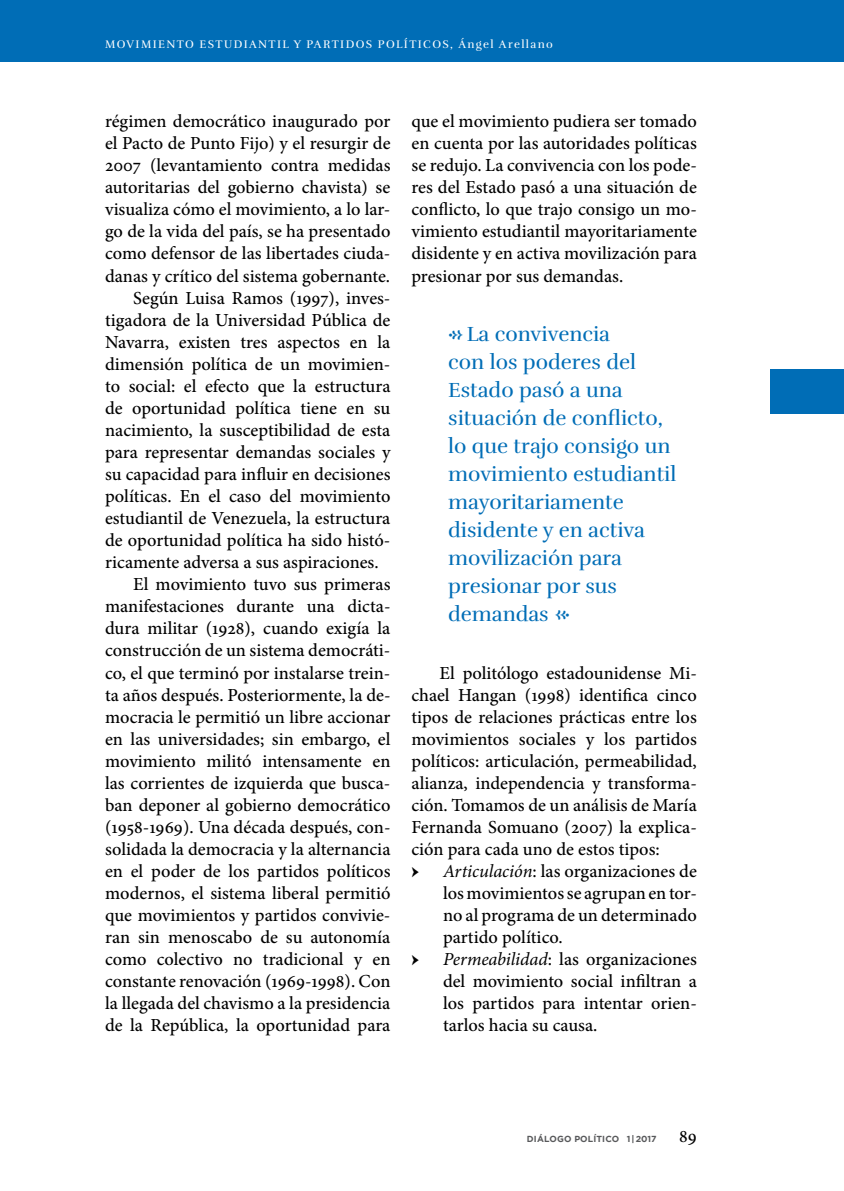
<style>
.page{position:relative;width:844px;height:1191px;background:#fff}
.page>*{position:absolute;margin:0;border:0;box-sizing:border-box;transform-origin:0 0}
.t1{font:21px/28px "Rufina";color:#006db6}
.t2{font:500 18.38px/22.1px "Minion Pro";color:#000;text-align:justify}
.t3{font:11.38px "Rufina";letter-spacing:.12em;color:#fff}
.t4{font:700 8.75px "Gotham";letter-spacing:.015em;color:#58595b}
.s1{font-weight:400;font-style:italic}
.s2{font-family:"Minion Pro";font-weight:500;font-size:18.38px;color:#000}
</style>
<div class="page">
<div style="left:0;top:0;width:843px;height:62px;background:#006db6"></div>
<div style="left:770px;top:370px;width:73px;height:44px;background:#006db6"></div>
<p class="t3" style="left:105px;top:37px;width:22px">Movimiento</p>
<p class="t3" style="left:199px;top:37px;width:26px">estudiantil</p>
<p class="t3" style="left:294px;top:37px;width:22px">y partido</p>
<p class="t3" style="left:366px;top:37px;width:21px">s político</p>
<p class="t3" style="left:442px;top:37px;width:112px">s, Ángel Arellano</p>
<p class="t2" style="left:105px;top:110px;width:287px">régimen democrático inaugurado por</p>
<p class="t2" style="left:105px;top:132px;width:287px">el Pacto de Punto Fijo) y el resurgir de</p>
<p class="t2" style="left:105px;top:154px;width:287px">2007 (levantamiento contra medidas</p>
<p class="t2" style="left:105px;top:176px;width:287px">autoritarias del gobierno chavista) se</p>
<p class="t2" style="left:105px;top:198px;width:287px">visualiza cómo el movimiento, a lo lar-</p>
<p class="t2" style="left:105px;top:220px;width:287px">go de la vida del país, se ha presentado</p>
<p class="t2" style="left:105px;top:242px;width:287px">como defensor de las libertades ciuda-</p>
<p class="t2" style="left:105px;top:265px;width:286px">danas y crítico del sistema gobernante.</p>
<p class="t2" style="left:133px;top:287px;width:259px">Según Luisa Ramos (1997), inves-</p>
<p class="t2" style="left:105px;top:309px;width:287px">tigadora de la Universidad Pública de</p>
<p class="t2" style="left:105px;top:331px;width:287px">Navarra, existen tres aspectos en la</p>
<p class="t2" style="left:105px;top:353px;width:287px">dimensión política de un movimien-</p>
<p class="t2" style="left:105px;top:375px;width:287px">to social: el efecto que la estructura</p>
<p class="t2" style="left:105px;top:397px;width:287px">de oportunidad política tiene en su</p>
<p class="t2" style="left:105px;top:419px;width:287px">nacimiento, la susceptibilidad de esta</p>
<p class="t2" style="left:105px;top:441px;width:287px">para representar demandas sociales y</p>
<p class="t2" style="left:105px;top:463px;width:287px">su capacidad para influir en decisiones</p>
<p class="t2" style="left:105px;top:485px;width:287px">políticas. En el caso del movimiento</p>
<p class="t2" style="left:105px;top:507px;width:287px">estudiantil de Venezuela, la estructura</p>
<p class="t2" style="left:105px;top:529px;width:287px">de oportunidad política ha sido histó-</p>
<p class="t2" style="left:105px;top:551px;width:275px">ricamente adversa a sus aspiraciones.</p>
<p class="t2" style="left:133px;top:573px;width:259px">El movimiento tuvo sus primeras</p>
<p class="t2" style="left:105px;top:595px;width:287px">manifestaciones durante una dicta-</p>
<p class="t2" style="left:105px;top:617px;width:287px">dura militar (1928), cuando exigía la</p>
<p class="t2" style="left:105px;top:639px;width:287px">construcción de un sistema democráti-</p>
<p class="t2" style="left:105px;top:661px;width:287px">co, el que terminó por instalarse trein-</p>
<p class="t2" style="left:105px;top:683px;width:287px">ta años después. Posteriormente, la de-</p>
<p class="t2" style="left:105px;top:706px;width:287px">mocracia le permitió un libre accionar</p>
<p class="t2" style="left:105px;top:728px;width:287px">en las universidades; sin embargo, el</p>
<p class="t2" style="left:105px;top:750px;width:287px">movimiento militó intensamente en</p>
<p class="t2" style="left:105px;top:772px;width:287px">las corrientes de izquierda que busca-</p>
<p class="t2" style="left:105px;top:794px;width:287px">ban deponer al gobierno democrático</p>
<p class="t2" style="left:105px;top:816px;width:287px">(1958-1969). Una década después, con-</p>
<p class="t2" style="left:105px;top:838px;width:287px">solidada la democracia y la alternancia</p>
<p class="t2" style="left:105px;top:860px;width:287px">en el poder de los partidos políticos</p>
<p class="t2" style="left:105px;top:882px;width:287px">modernos, el sistema liberal permitió</p>
<p class="t2" style="left:105px;top:904px;width:287px">que movimientos y partidos convivie-</p>
<p class="t2" style="left:105px;top:926px;width:287px">ran sin menoscabo de su autonomía</p>
<p class="t2" style="left:105px;top:948px;width:287px">como colectivo no tradicional y en</p>
<p class="t2" style="left:105px;top:970px;width:287px">constante renovación (1969-1998). Con</p>
<p class="t2" style="left:105px;top:992px;width:287px">la llegada del chavismo a la presidencia</p>
<p class="t2" style="left:105px;top:1014px;width:287px">de la República, la oportunidad para</p>
<p class="t2" style="left:411px;top:110px;width:287px">que el movimiento pudiera ser tomado en cuenta por las autoridades políticas se redujo. La convivencia con los pode&shy;res del Estado pasó a una situación de conflicto, lo que trajo consigo un mo&shy;vimiento estudiantil mayoritariamente disidente y en activa movilización para presionar por sus demandas.</p>
<p class="t1" style="left:448px;top:320px;width:229px;text-indent:18px">La convivencia<br>con los poderes del<br>Estado pasó a una situación de conflicto, lo que trajo consigo un movimiento estudiantil mayoritariamente disidente y en activa movilización para presionar por sus demandas</p>
<p class="t2" style="left:411px;top:661px;width:287px;text-align:left;text-indent:28px">El politólogo estadounidense Mi&shy;chael Hangan (1998) identifica cinco tipos de relaciones prácticas entre los movimientos sociales y los partidos políticos: articulación, permeabilidad, alianza, independencia y transforma&shy;ción. Tomamos de un análisis de María Fernanda Somuano (2007) la explica&shy;ción para cada uno de estos tipos:<br>ӹ</p>
<p class="t2" style="left:443px;top:860px;width:255px"><span class="s1">Articulación</span>: las organizaciones de los movimientos se agrupan en tor&shy;no al programa de un determinado partido político.</p>
<p class="t2" style="left:411px;top:948px;width:9px">ӹ</p>
<p class="t2" style="left:443px;top:948px;width:255px"><span class="s1">Permeabilidad</span>: las organizaciones del movimiento social infiltran a los partidos para intentar orien&shy;tarlos hacia su causa.</p>
<p class="t4" style="left:527px;top:1133px;width:171px">DIÁLOGO POLÍTICO 1 |2017 <span class="s2">89</span></p>
</div>
